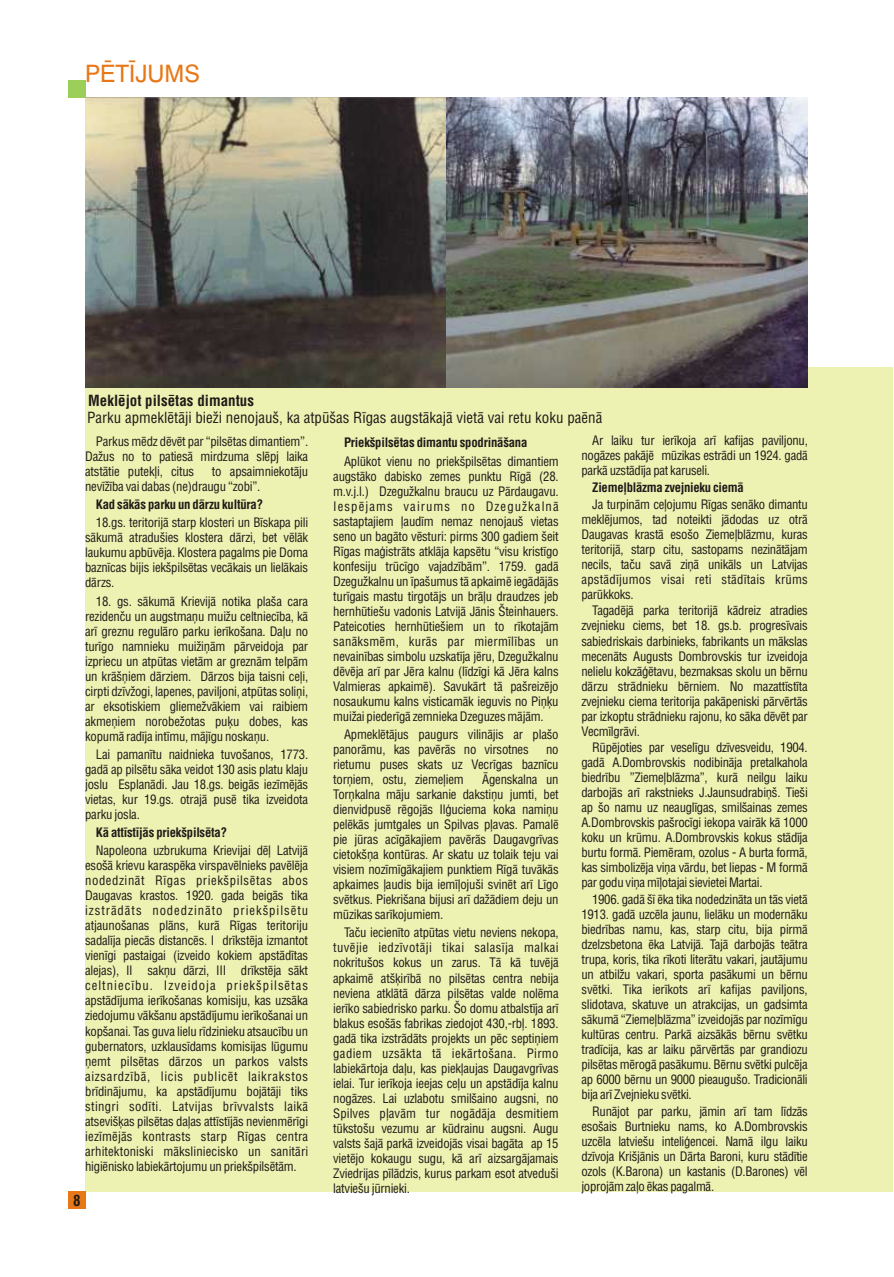
<style>
.page{position:relative;width:894px;height:1277px;background:#fff}
.page>*{position:absolute;margin:0;border:0;box-sizing:border-box;transform-origin:0 0}
.t1{font:24px "Rim Helvetica";color:#e87817}
.t2{font:15px "Rim Helvetica Condensed";color:#1f1a17}
.t3{font:700 15px "Rim Helvetica Condensed";color:#1f1a17}
.t4{font:700 15px "Rim Swis 721 Cn BT";color:#1f1a17}
.t5{font:12.75px/15px "Rim Helvetica Condensed";letter-spacing:-.02em;color:#1f1a17;text-align:justify}
.t6{font:700 12.75px "Rim Helvetica Condensed";letter-spacing:-.02em;color:#1f1a17}
</style>
<div class="page">
<div style="left:85px;top:368px;width:808px;height:824px;background:#edf2b3"></div>
<div style="left:68px;top:81px;width:17px;height:17px;background:#9ccf59"></div>
<div style="left:68px;top:1192px;width:17px;height:17px;background:#e87817"></div>
<img style="left:85px;top:98px;width:723px;height:289px">
<h1 class="t1" style="left:85px;top:63px;width:116px">PÇTÎJUMS</h1>
<p class="t3" style="left:88px;top:394px;width:167px">Meklçjot pilsçtas dimantus</p>
<p class="t2" style="left:87px;top:411px;width:517px">Parku apmeklçtâji bieþi nenojauð, ka atpûðas Rîgas augstâkajâ vietâ vai retu koku paçnâ</p>
<p class="t5" style="left:85px;top:434px;width:225px;text-indent:11px">Parkus mçdz dçvçt par “pilsçtas dimantiem”.<br>Daþus no to patiesâ mirdzuma slçpj laika atstâtie putekïi, citus</p>
<p class="t5" style="left:582px;top:434px;width:228px;text-indent:11px">Ar laiku tur ierîkoja arî kafijas paviljonu, nogâzes pakâjç mûzikas estrâdi un 1924. gadâ parkâ uzstâdîja pat karuseli.</p>
<p class="t6" style="left:592px;top:482px;width:153px">Ziemeïblâzma zvejnieku ciemâ</p>
<p class="t5" style="left:581px;top:497px;width:228px;text-indent:11px">Ja turpinâm ceïojumu Rîgas senâko dimantu meklçjumos, tad noteikti jâdodas uz otrâ Daugavas krastâ esoðo Ziemeïblâzmu, kuras teritorijâ, starp citu, sastopams nezinâtâjam necils, taèu savâ ziòâ unikâls un Latvijas apstâdîjumos visai reti stâdîtais krûms parûkkoks.</p>
<p class="t5" style="left:581px;top:604px;width:228px;text-indent:11px">Tagadçjâ parka teritorijâ kâdreiz atradies zvejnieku ciems, bet 18. gs.b. progresîvais sabiedriskais darbinieks, fabrikants un mâkslas mecenâts Augusts Dombrovskis tur izveidoja nelielu kokzâìçtavu, bezmaksas skolu un bçrnu dârzu strâdnieku bçrniem. No mazattîstîta zvejnieku ciema teritorija pakâpeniski pârvçrtâs par izkoptu strâdnieku rajonu, ko sâka dçvçt par Vecmîlgrâvi.</p>
<p class="t5" style="left:581px;top:741px;width:228px;text-indent:11px">Rûpçjoties par veselîgu dzîvesveidu, 1904. gadâ A.Dombrovskis nodibinâja pretalkahola biedrîbu ”Ziemeïblâzma”, kurâ neilgu laiku darbojâs arî rakstnieks J.Jaunsudrabiòð. Tieði ap ðo namu uz neauglîgas, smilðainas zemes A.Dombrovskis paðrocîgi iekopa vairâk kâ 1000 koku un krûmu. A.Dombrovskis kokus stâdîja burtu formâ. Piemçram, ozolus - A burta formâ, kas simbolizçja viòa vârdu, bet liepas - M formâ par godu viòa mîïotajai sievietei Martai.</p>
<p class="t5" style="left:581px;top:892px;width:228px;text-indent:11px">1906. gadâ ðî çka tika nodedzinâta un tâs vietâ 1913. gadâ uzcçla jaunu, lielâku un modernâku biedrîbas namu, kas, starp citu, bija pirmâ dzelzsbetona çka Latvijâ. Tajâ darbojâs teâtra trupa, koris, tika rîkoti literâtu vakari, jautâjumu un atbilþu vakari, sporta pasâkumi un bçrnu svçtki. Tika ierîkots arî kafijas paviljons, slidotava, skatuve un atrakcijas, un gadsimta sâkumâ “Ziemeïblâzma” izveidojâs par nozîmîgu kultûras centru. Parkâ aizsâkâs bçrnu svçtku tradîcija, kas ar laiku pârvçrtâs par grandiozu pilsçtas mçrogâ pasâkumu. Bçrnu svçtki pulcçja ap 6000 bçrnu un 9000 pieauguðo. Tradicionâli bija arî Zvejnieku svçtki.</p>
<p class="t5" style="left:581px;top:1104px;width:228px;text-indent:11px">Runâjot par parku, jâmin arî tam lîdzâs esoðais Burtnieku nams, ko A.Dombrovskis uzcçla latvieðu inteliìencei. Namâ ilgu laiku dzîvoja Kriðjânis un Dârta Baroni, kuru stâdîtie ozols (K.Barona) un kastanis (D.Barones) vçl joprojâm zaïo çkas pagalmâ.</p>
<p class="t6" style="left:344px;top:437px;width:185px">Priekðpilsçtas dimantu spodrinâðana</p>
<p class="t5" style="left:333px;top:454px;width:227px;text-indent:11px">Aplûkot vienu no priekðpilsçtas dimantiem augstâko dabisko zemes punktu Rîgâ (28. m.v.j.l.) Dzeguþkalnu braucu uz Pârdaugavu.<br>Iespçjams vairums no Dzeguþkalnâ sastaptajiem ïaudîm nemaz nenojauð vietas seno un bagâto vçsturi: pirms 300 gadiem ðeit Rîgas maìistrâts atklâja kapsçtu “visu kristîgo konfesiju trûcîgo vajadzîbâm”. 1759. gadâ Dzeguþkalnu un îpaðumus tâ apkaimç iegâdâjâs turîgais mastu tirgotâjs un brâïu draudzes jeb hernhûtieðu vadonis Latvijâ Jânis Ðteinhauers.<br>Pateicoties hernhûtieðiem un to rîkotajâm sanâksmçm, kurâs par miermîlîbas un nevainîbas simbolu uzskatîja jçru, Dzeguþkalnu dçvçja arî par Jçra kalnu (lîdzîgi kâ Jçra kalns Valmieras apkaimç). Savukârt tâ paðreizçjo nosaukumu kalns visticamâk ieguvis no Piòíu muiþai piederîgâ zemnieka Dzeguzes mâjâm.</p>
<p class="t5" style="left:333px;top:727px;width:227px;text-indent:11px">Apmeklçtâjus paugurs vilinâjis ar plaðo panorâmu, kas pavçrâs no virsotnes</p>
<p class="t5" style="left:85px;top:464px;width:225px;text-indent:127px">to apsaimniekotâju nevîþîba vai dabas (ne)draugu “zobi”.</p>
<p class="t6" style="left:96px;top:499px;width:169px">Kad sâkâs parku un dârzu kultûra?</p>
<p class="t5" style="left:85px;top:516px;width:225px;text-indent:11px">18.gs. teritorijâ starp klosteri un Bîskapa pili sâkumâ atraduðies klostera dârzi, bet vçlâk laukumu apbûvçja. Klostera pagalms pie Doma baznîcas bijis iekðpilsçtas vecâkais un lielâkais dârzs.</p>
<p class="t5" style="left:85px;top:594px;width:225px;text-indent:11px">18. gs. sâkumâ Krievijâ notika plaða cara rezidenèu un augstmaòu muiþu celtniecîba, kâ arî greznu regulâro parku ierîkoðana. Daïu no turîgo namnieku muiþiòâm pârveidoja par izpriecu un atpûtas vietâm ar greznâm telpâm un krâðòiem dârziem. Dârzos bija taisni ceïi, cirpti dzîvþogi, lapenes, paviljoni, atpûtas soliòi, ar eksotiskiem gliemeþvâkiem vai raibiem akmeòiem norobeþotas puíu dobes, kas kopumâ radîja intîmu, mâjîgu noskaòu.</p>
<p class="t5" style="left:85px;top:747px;width:225px;text-indent:11px">Lai pamanîtu naidnieka tuvoðanos, 1773. gadâ ap pilsçtu sâka veidot 130 asis platu klaju joslu Esplanâdi. Jau 18.gs. beigâs iezîmçjâs vietas, kur 19.gs. otrajâ pusç tika izveidota parku josla.</p>
<p class="t6" style="left:96px;top:826px;width:133px">Kâ attîstîjâs priekðpilsçta?</p>
<p class="t5" style="left:85px;top:844px;width:225px;text-indent:11px">Napoleona uzbrukuma Krievijai dçï Latvijâ esoðâ krievu karaspçka virspavçlnieks pavçlçja nodedzinât Rîgas priekðpilsçtas abos Daugavas krastos. 1920. gada beigâs tika izstrâdâts nodedzinâto priekðpilsçtu atjaunoðanas plâns, kurâ Rîgas teritoriju sadalîja piecâs distancçs. I drîkstçja izmantot vienîgi pastaigai (izveido kokiem apstâdîtas alejas), II sakòu dârzi, III drîkstçja sâkt celtniecîbu. Izveidoja priekðpilsçtas apstâdîjuma ierîkoðanas komisiju, kas uzsâka ziedojumu vâkðanu apstâdîjumu ierîkoðanai un kopðanai. Tas guva lielu rîdzinieku atsaucîbu un gubernators, uzklausîdams komisijas lûgumu òemt pilsçtas dârzos un parkos valsts aizsardzîbâ, licis publicçt laikrakstos brîdinâjumu, ka apstâdîjumu bojâtâji tiks stingri sodîti. Latvijas brîvvalsts laikâ atseviðías pilsçtas daïas attîstîjâs nevienmçrîgi iezîmçjâs kontrasts starp Rîgas centra arhitektoniski mâksliniecisko un sanitâri higiçnisko labiekârtojumu un priekðpilsçtâm.</p>
<p class="t5" style="left:333px;top:743px;width:227px;text-indent:213px">no rietumu puses skats uz Vecrîgas baznîcu toròiem, ostu, ziemeïiem</p>
<p class="t5" style="left:333px;top:773px;width:227px;text-indent:149px">Âgenskalna un Toròkalna mâju sarkanie dakstiòu jumti, bet dienvidpusç rçgojâs Ilìuciema koka namiòu pelçkâs jumtgales un Spilvas pïavas. Pamalç pie jûras acîgâkajiem pavçrâs Daugavgrîvas cietokðòa kontûras. Ar skatu uz tolaik teju vai visiem nozîmîgâkajiem punktiem Rîgâ tuvâkâs apkaimes ïaudis bija iemîïojuði svinçt arî Lîgo svçtkus. Piekriðana bijusi arî daþâdiem deju un mûzikas sarîkojumiem.</p>
<p class="t5" style="left:333px;top:926px;width:227px;text-indent:11px">Taèu iecienîto atpûtas vietu neviens nekopa, tuvçjie iedzîvotâji tikai salasîja malkai nokrituðos kokus un zarus. Tâ kâ tuvçjâ apkaimç atðíirîbâ no pilsçtas centra nebija neviena atklâtâ dârza pilsçtas valde nolçma ierîko sabiedrisko parku. Ðo domu atbalstîja arî blakus esoðâs fabrikas ziedojot 430,-rbï. 1893. gadâ tika izstrâdâts projekts un pçc septiòiem gadiem uzsâkta tâ iekârtoðana. Pirmo labiekârtoja daïu, kas piekïaujas Daugavgrîvas ielai. Tur ierîkoja ieejas ceïu un apstâdîja kalnu nogâzes. Lai uzlabotu smilðaino augsni, no Spilves pïavâm tur nogâdâja desmitiem tûkstoðu vezumu ar kûdrainu augsni. Augu valsts ðajâ parkâ izveidojâs visai bagâta ap 15 vietçjo kokaugu sugu, kâ arî aizsargâjamais Zviedrijas pîlâdzis, kurus parkam esot atveduði latvieðu jûrnieki.</p>
<p class="t4" style="left:73px;top:1194px;width:9px">8</p>
</div>
